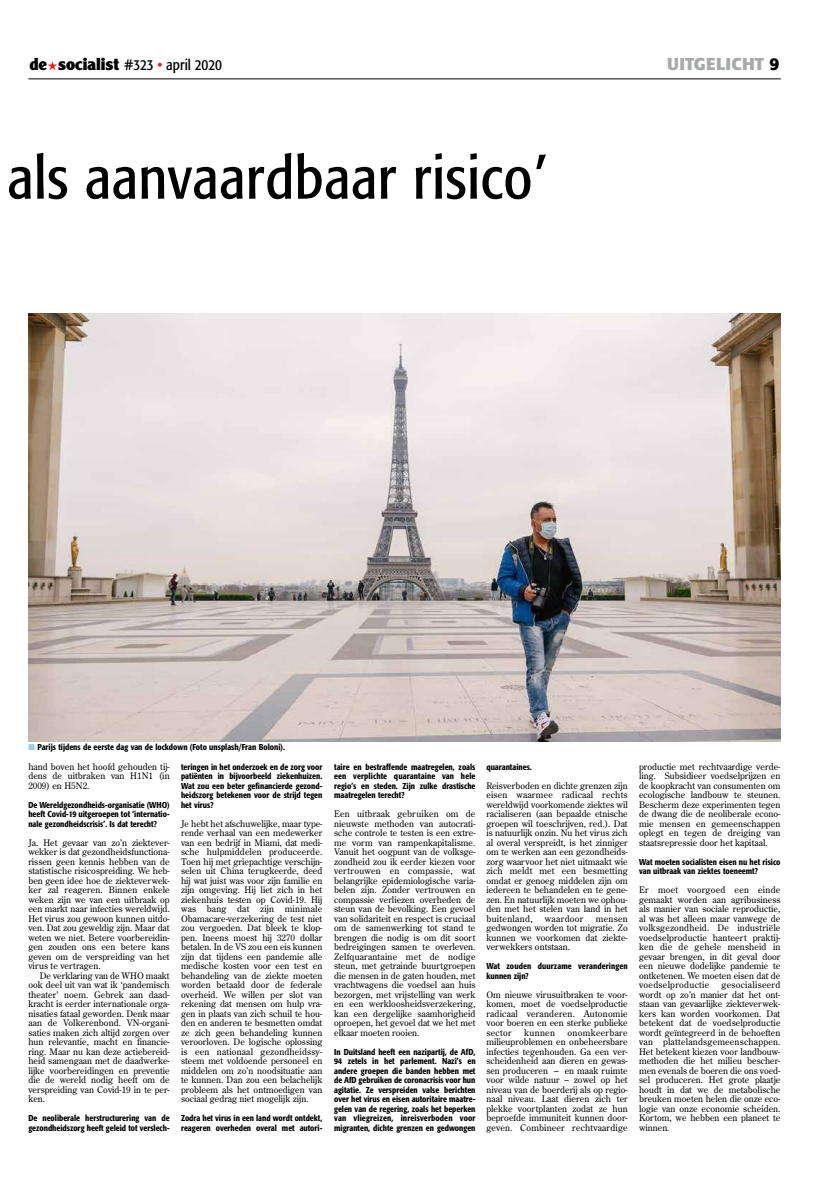
<style>
.page{position:relative;width:823px;height:1191px;background:#fff}
.page>*{position:absolute;margin:0;border:0;box-sizing:border-box;transform-origin:0 0}
.t1{font:condensed 60px "Formata";letter-spacing:.01em;color:#000}
.t2{font:700 17px "Formata";letter-spacing:.02em;color:#a7a9ac}
.t3{font:condensed 15px "Formata";color:#000}
.t4{font:9px/9.5px "Century Old Style";color:#000;text-align:justify}
.t5{font:9px "Century Old Style";letter-spacing:.03em;color:#000}
.t6{font:500 condensed 8.5px/9.5px "Formata";color:#000;text-align:justify}
.s1{font-family:"Clearface Gothic LT Std";font-weight:900;font-stretch:normal;font-size:17px}
.s2{color:#ed1d24}
.s3{color:#000}
.s4{color:#99cde1}
</style>
<div class="page">
<hr style="left:28px;top:79px;width:752px;height:1px;background:#000">
<img style="left:28px;top:313px;width:752px;height:428px">
<h3 class="t3" style="left:29px;top:56px;width:194px"><span class="s1">de</span><span class="s2">★</span><span class="s1">socialist</span> #323 <span class="s2">•</span> april 2020</h3>
<h2 class="t2" style="left:666px;top:53px;width:114px">UITGELICHT <span class="s3">9</span></h2>
<h1 class="t1" style="left:7px;top:142px;width:539px">als aanvaardbaar risico’</h1>
<p class="t6" style="left:28px;top:742px;width:258px"><span class="s4">■</span> Parijs tijdens de eerste dag van de lockdown (Foto unsplash/Fran Boloni).</p>
<p class="t4" style="left:28px;top:761px;width:143px">hand boven het hoofd gehouden tij&shy;dens de uitbraken van H1N1 (in 2009) en H5N2.</p>
<p class="t6" style="left:28px;top:800px;width:143px">De Wereldgezondheids-organisatie (WHO) heeft Covid-19 uitgeroepen tot ‘internatio&shy;nale gezondheidscrisis’. Is dat terecht?</p>
<p class="t4" style="left:28px;top:837px;width:143px">Ja. Het gevaar van zo’n ziektever&shy;wekker is dat gezondheidsfunctiona&shy;rissen geen kennis hebben van de statistische risicospreiding. We heb&shy;ben geen idee hoe de ziekteverwek&shy;ker zal reageren. Binnen enkele weken zijn we van een uitbraak op een markt naar infecties wereldwijd.<br>Het virus zou gewoon kunnen uitdo&shy;ven. Dat zou geweldig zijn. Maar dat weten we niet. Betere voorbereidin&shy;gen zouden ons een betere kans geven om de verspreiding van het virus te vertragen.</p>
<p class="t4" style="left:28px;top:970px;width:143px;text-indent:11px">De verklaring van de WHO maakt ook deel uit van wat ik ‘pandemisch theater’ noem. Gebrek aan daad&shy;kracht is eerder internationale orga&shy;nisaties fataal geworden. Denk maar aan de Volkerenbond. VN-organi&shy;saties maken zich altijd zorgen over hun relevantie, macht en financie&shy;ring. Maar nu kan deze actiebereid&shy;heid samengaan met de daadwerke&shy;lijke voorbereidingen en preventie die de wereld nodig heeft om de verspreiding van Covid-19 in te per&shy;ken.</p>
<p class="t6" style="left:28px;top:1113px;width:143px">De neoliberale herstructurering van de gezondheidszorg heeft geleid tot verslech-</p>
<p class="t6" style="left:181px;top:762px;width:143px">teringen in het onderzoek en de zorg voor patiënten in bijvoorbeeld ziekenhuizen.<br>Wat zou een beter gefinancierde gezond&shy;heidszorg betekenen voor de strijd tegen het virus?</p>
<p class="t4" style="left:181px;top:818px;width:143px">Je hebt het afschuwelijke, maar type&shy;rende verhaal van een medewerker van een bedrijf in Miami, dat medi&shy;sche hulpmiddelen produceerde.<br>Toen hij met griepachtige verschijn&shy;selen uit China terugkeerde, deed hij wat juist was voor zijn familie en zijn omgeving. Hij liet zich in het ziekenhuis testen op Covid-19. Hij was bang dat zijn minimale Obamacare-verzekering de test niet zou vergoeden. Dat bleek te klop&shy;pen. Ineens moest hij 3270 dollar betalen. In de VS zou een eis kunnen zijn dat tijdens een pandemie alle medische kosten voor een test en behandeling van de ziekte moeten worden betaald door de federale overheid. We willen per slot van rekening dat mensen om hulp vra&shy;gen in plaats van zich schuil te hou&shy;den en anderen te besmetten omdat ze zich geen behandeling kunnen veroorloven. De logische oplossing is een nationaal gezondheidssy&shy;steem met voldoende personeel en middelen om zo’n noodsituatie aan te kunnen. Dan zou een belachelijk probleem als het ontmoedigen van sociaal gedrag niet mogelijk zijn.</p>
<p class="t6" style="left:181px;top:1113px;width:143px">Zodra het virus in een land wordt ontdekt, reageren overheden overal met autori-</p>
<p class="t6" style="left:334px;top:762px;width:143px">taire en bestraffende maatregelen, zoals een verplichte quarantaine van hele regio’s en steden. Zijn zulke drastische maatregelen terecht?</p>
<p class="t4" style="left:334px;top:809px;width:143px">Een uitbraak gebruiken om de nieuwste methoden van autocrati&shy;sche controle te testen is een extre&shy;me vorm van rampenkapitalisme.<br>Vanuit het oogpunt van de volksge&shy;zondheid zou ik eerder kiezen voor vertrouwen en compassie, wat belangrijke epidemiologische varia&shy;belen zijn. Zonder vertrouwen en compassie verliezen overheden de steun van de bevolking. Een gevoel van solidariteit en respect is cruciaal om de samenwerking tot stand te brengen die nodig is om dit soort bedreigingen samen te overleven.<br>Zelfquarantaine met de nodige steun, met getrainde buurtgroepen die mensen in de gaten houden, met vrachtwagens die voedsel aan huis bezorgen, met vrijstelling van werk en een werkloosheidsverzekering, kan een dergelijke saamhorigheid oproepen, het gevoel dat we het met elkaar moeten rooien.</p>
<p class="t6" style="left:334px;top:1047px;width:143px">In Duitsland heeft een nazipartij, de AfD, 94 zetels in het parlement. Nazi’s en andere groepen die banden hebben met de AfD gebruiken de coronacrisis voor hun agitatie. Ze verspreiden valse berichten over het virus en eisen autoritaire maatre&shy;gelen van de regering, zoals het beperken van vliegreizen, inreisverboden voor migranten, dichte grenzen en gedwongen</p>
<p class="t6" style="left:486px;top:762px;width:47px">quarantaines.</p>
<p class="t4" style="left:486px;top:780px;width:143px">Reisverboden en dichte grenzen zijn eisen waarmee radicaal rechts wereldwijd voorkomende ziektes wil racialiseren (aan bepaalde etnische groepen wil toeschrijven, red.). Dat is natuurlijk onzin. Nu het virus zich al overal verspreidt, is het zinniger om te werken aan een gezondheids&shy;zorg waarvoor het niet uitmaakt wie zich meldt met een besmetting omdat er genoeg middelen zijn om iedereen te behandelen en te gene&shy;zen. En natuurlijk moeten we ophou&shy;den met het stelen van land in het buitenland,</p>
<p class="t5" style="left:544px;top:912px;width:40px">waardoor</p>
<p class="t4" style="left:486px;top:913px;width:143px;text-indent:109px">mensen gedwongen worden tot migratie. Zo kunnen we voorkomen dat ziekte&shy;verwekkers ontstaan.</p>
<p class="t6" style="left:486px;top:961px;width:143px">Wat zouden duurzame veranderingen kunnen zijn?</p>
<p class="t4" style="left:486px;top:989px;width:143px">Om nieuwe virusuitbraken te voor&shy;komen, moet de voedselproductie radicaal veranderen. Autonomie voor boeren en een sterke publieke sector</p>
<p class="t4" style="left:486px;top:1027px;width:143px;text-indent:81px">onomkeerbare milieuproblemen en onbeheersbare infecties tegenhouden. Ga een ver&shy;scheidenheid aan dieren en gewas&shy;sen produceren – en maak ruimte voor wilde natuur – zowel op het niveau van de boerderij als op regio&shy;naal niveau. Laat dieren zich ter plekke voortplanten zodat ze hun beproefde immuniteit kunnen door&shy;geven. Combineer rechtvaardige</p>
<p class="t4" style="left:524px;top:1027px;width:32px">kunnen</p>
<p class="t4" style="left:638px;top:761px;width:143px">productie met rechtvaardige verde&shy;ling. Subsidieer voedselprijzen en de koopkracht van consumenten om ecologische landbouw te steunen.<br>Bescherm deze experimenten tegen de dwang die de neoliberale econo&shy;mie mensen en gemeenschappen oplegt en tegen de dreiging van staatsrepressie door het kapitaal.</p>
<p class="t6" style="left:638px;top:857px;width:143px">Wat moeten socialisten eisen nu het risico van uitbraak van ziektes toeneemt?</p>
<p class="t4" style="left:638px;top:885px;width:143px">Er moet voorgoed een einde gemaakt worden aan agribusiness als manier van sociale reproductie, al was het alleen maar vanwege de volksgezondheid. De industriële voedselproductie hanteert praktij&shy;ken die de gehele mensheid in gevaar brengen, in dit geval door een nieuwe dodelijke pandemie te ontketenen. We moeten eisen dat de voedselproductie</p>
<p class="t4" style="left:638px;top:980px;width:143px;text-indent:82px">gesocialiseerd wordt op zo’n manier dat het ont&shy;staan van gevaarlijke ziekteverwek&shy;kers kan worden voorkomen. Dat betekent dat de voedselproductie wordt geïntegreerd in de behoeften van plattelandsgemeenschappen.<br>Het betekent kiezen voor landbouw&shy;methoden die het milieu bescher&shy;men evenals de boeren die ons voed&shy;sel produceren. Het grote plaatje houdt in dat we de metabolische breuken moeten helen die onze eco&shy;logie van onze economie scheiden.<br>Kortom, we hebben een planeet te winnen.</p>
</div>
